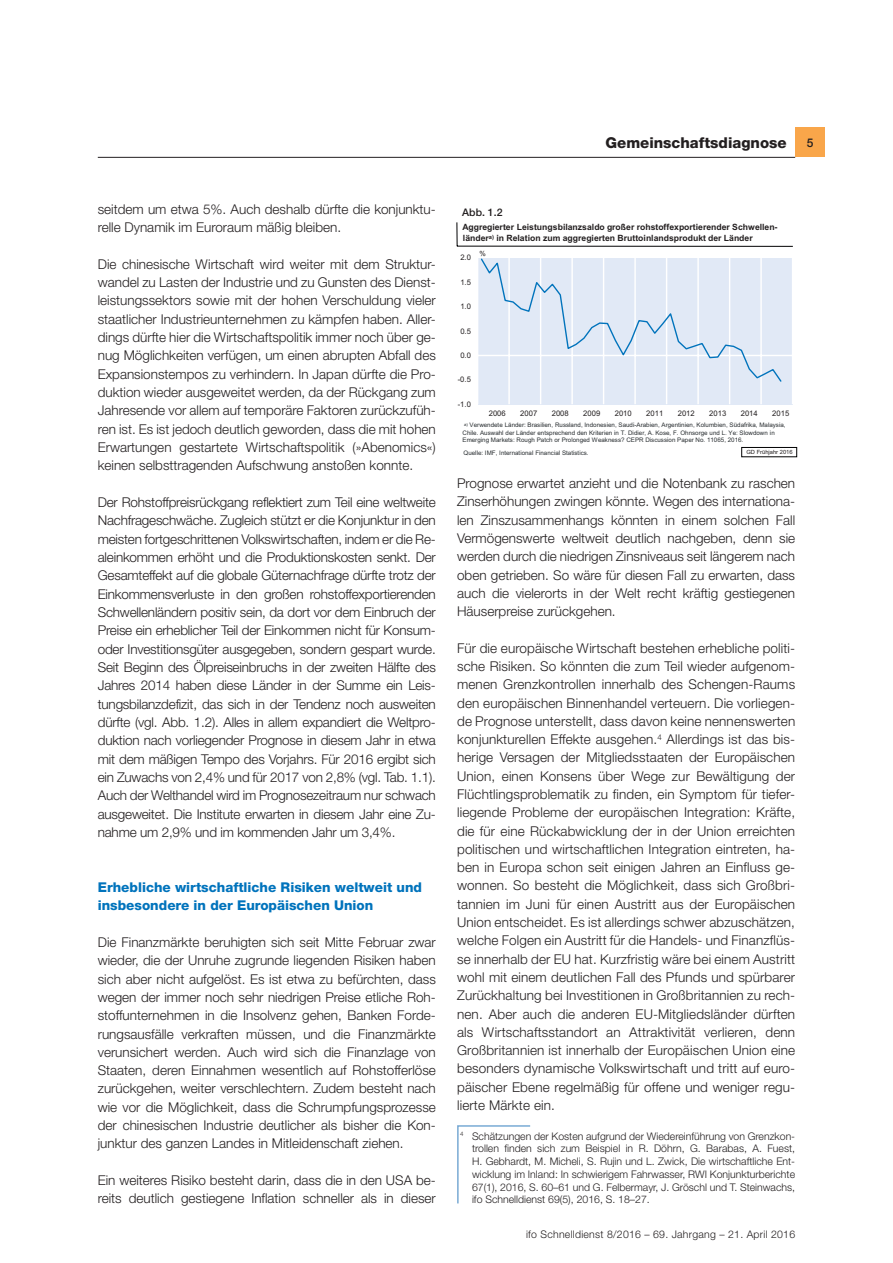
<style>
.page{position:relative;width:893px;height:1263px;background:#fff}
.page>*{position:absolute;margin:0;border:0;box-sizing:border-box;transform-origin:0 0}
.t1{font:800 15px "Helvetica Neue LT Std";color:#231f20}
.Fliesstext{font:300 13.5px/18.3px "Helvetica Neue LT Std";color:#231f20;text-align:justify}
.Überschrift_9_pt{font:800 13.5px/18.3px "Helvetica Neue LT Std";color:#0073bc}
.t2{font:500 12px "Helvetica Neue LT Std";color:#231f20}
.Fussnote{font:300 10.5px/12.8px "Helvetica Neue LT Std";color:#231f20;text-align:justify}
.Fussnote-2{font:300 10.5px "Helvetica Neue LT Std";letter-spacing:.025em;color:#231f20}
.fett_8pt{font:500 10.5px "Helvetica Neue LT Std";color:#231f20}
.t3{font:700 8.7px/11.4px "Arial";color:#231f20}
.t4{font:7.65px "Arial";color:#231f20}
.t5{font:7.2px "Arial";color:#231f20}
.t6{font:6.15px/7.2px "Arial";color:#2a2f32}
.t7{font:5.7px "Arial";color:#231f20}
</style>
<div class="page">
<hr style="left:98px;top:157px;width:697px;height:1px;background:#231f20">
<div style="left:795px;top:128px;width:30px;height:29px;background:#f9a64a"></div>
<div style="left:478px;top:258px;width:315px;height:146px;background:#e1e9f6"></div>
<hr style="left:792px;top:258px;width:1px;height:146px;background:#fff">
<hr style="left:760px;top:258px;width:2px;height:146px;background:#fff">
<hr style="left:729px;top:258px;width:1px;height:146px;background:#fff">
<hr style="left:697px;top:258px;width:2px;height:146px;background:#fff">
<hr style="left:666px;top:258px;width:1px;height:146px;background:#fff">
<hr style="left:634px;top:258px;width:2px;height:146px;background:#fff">
<hr style="left:603px;top:258px;width:1px;height:146px;background:#fff">
<hr style="left:571px;top:258px;width:2px;height:146px;background:#fff">
<hr style="left:540px;top:258px;width:1px;height:146px;background:#fff">
<hr style="left:508px;top:258px;width:2px;height:146px;background:#fff">
<hr style="left:478px;top:355px;width:315px;height:1px;background:#fff">
<svg style="left:481px;top:258px;width:301px;height:125px"></svg>
<svg style="left:457px;top:222px;width:1px;height:24px"></svg>
<hr style="left:457px;top:246px;width:336px;height:1px;background:#000002">
<div style="left:741px;top:447px;width:56px;height:10px;border:1px solid #000002"></div>
<svg style="left:457px;top:1125px;width:74px;height:79px"></svg>
<p class="t1" style="left:605px;top:133px;width:183px">Gemeinschaftsdiagnose</p>
<p class="t2" style="left:807px;top:135px;width:8px">5</p>
<p class="Fliesstext" style="left:98px;top:200px;width:340px">seitdem um etwa 5%. Auch deshalb dürfte die konjunktu&shy;relle Dynamik im Euroraum mäßig bleiben.</p>
<p class="Fliesstext" style="left:98px;top:254px;width:340px">Die chinesische Wirtschaft wird weiter mit dem Struktur&shy;wandel zu Lasten der Industrie und zu Gunsten des Dienst&shy;leistungssektors sowie mit der hohen Verschuldung vieler staatlicher Industrieunternehmen zu kämpfen haben. Aller&shy;dings dürfte hier die Wirtschaftspolitik immer noch über ge&shy;nug Möglichkeiten verfügen, um einen abrupten Abfall des Expansionstempos zu verhindern. In Japan dürfte die Pro&shy;duktion wieder ausgeweitet werden, da der Rückgang zum Jahresende vor allem auf temporäre Faktoren zurückzufüh&shy;ren ist. Es ist jedoch deutlich geworden, dass die mit hohen Erwartungen gestartete Wirtschaftspolitik (»Abenomics«) keinen selbsttragenden Aufschwung anstoßen konnte.</p>
<p class="Fliesstext" style="left:98px;top:493px;width:340px">Der Rohstoffpreisrückgang reflektiert zum Teil eine weltweite Nachfrageschwäche. Zugleich stützt er die Konjunktur in den meisten fortgeschrittenen Volkswirtschaften, indem er die Re&shy;aleinkommen erhöht und die Produktionskosten senkt. Der Gesamteffekt auf die globale Güternachfrage dürfte trotz der Einkommensverluste in den großen rohstoffexportierenden Schwellenländern positiv sein, da dort vor dem Einbruch der Preise ein erheblicher Teil der Einkommen nicht für Konsum&shy;oder Investitionsgüter ausgegeben, sondern gespart wurde.<br>Seit Beginn des Ölpreiseinbruchs in der zweiten Hälfte des Jahres 2014 haben diese Länder in der Summe ein Leis&shy;tungsbilanzdefizit, das sich in der Tendenz noch ausweiten dürfte (vgl. Abb. 1.2). Alles in allem expandiert die Weltpro&shy;duktion nach vorliegender Prognose in diesem Jahr in etwa mit dem mäßigen Tempo des Vorjahrs. Für 2016 ergibt sich ein Zuwachs von 2,4% und für 2017 von 2,8% (vgl. Tab. 1.1).<br>Auch der Welthandel wird im Prognosezeitraum nur schwach ausgeweitet. Die Institute erwarten in diesem Jahr eine Zu&shy;nahme um 2,9% und im kommenden Jahr um 3,4%.</p>
<p class="Überschrift_9_pt" style="left:98px;top:878px;width:326px">Erhebliche wirtschaftliche Risiken weltweit und insbesondere in der Europäischen Union</p>
<p class="Fliesstext" style="left:98px;top:933px;width:340px">Die Finanzmärkte beruhigten sich seit Mitte Februar zwar wieder, die der Unruhe zugrunde liegenden Risiken haben sich aber nicht aufgelöst. Es ist etwa zu befürchten, dass wegen der immer noch sehr niedrigen Preise etliche Roh&shy;stoffunternehmen in die Insolvenz gehen, Banken Forde&shy;rungsausfälle verkraften müssen, und die Finanzmärkte verunsichert werden. Auch wird sich die Finanzlage von Staaten, deren Einnahmen wesentlich auf Rohstofferlöse zurückgehen, weiter verschlechtern. Zudem besteht nach wie vor die Möglichkeit, dass die Schrumpfungsprozesse der chinesischen Industrie deutlicher als bisher die Kon&shy;junktur des ganzen Landes in Mitleidenschaft ziehen.</p>
<p class="Fliesstext" style="left:98px;top:1171px;width:340px">Ein weiteres Risiko besteht darin, dass die in den USA be&shy;reits deutlich gestiegene Inflation schneller als in dieser</p>
<p class="fett_8pt" style="left:462px;top:206px;width:42px">Abb. 1.2</p>
<p class="t3" style="left:462px;top:221px;width:316px">Aggregierter Leistungsbilanzsaldo großer rohstoffexportierender Schwellen&shy;länder<sup>a)</sup> in Relation zum aggregierten Bruttoinlandsprodukt der Länder</p>
<p class="t4" style="left:460px;top:253px;width:12px">2.0</p>
<p class="t4" style="left:460px;top:277px;width:12px">1.5</p>
<p class="t4" style="left:460px;top:301px;width:12px">1.0</p>
<p class="t4" style="left:460px;top:326px;width:12px">0.5</p>
<p class="t4" style="left:460px;top:350px;width:12px">0.0</p>
<p class="t4" style="left:458px;top:375px;width:15px">-0.5</p>
<p class="t4" style="left:458px;top:399px;width:15px">-1.0</p>
<p class="t5" style="left:479px;top:248px;width:8px">%</p>
<p class="t4" style="left:489px;top:408px;width:19px">2006</p>
<p class="t4" style="left:520px;top:408px;width:19px">2007</p>
<p class="t4" style="left:552px;top:408px;width:19px">2008</p>
<p class="t4" style="left:583px;top:408px;width:19px">2009</p>
<p class="t4" style="left:615px;top:408px;width:19px">2010</p>
<p class="t4" style="left:646px;top:408px;width:19px">2011</p>
<p class="t4" style="left:678px;top:408px;width:19px">2012</p>
<p class="t4" style="left:709px;top:408px;width:19px">2013</p>
<p class="t4" style="left:741px;top:408px;width:19px">2014</p>
<p class="t4" style="left:772px;top:408px;width:19px">2015</p>
<p class="t6" style="left:462px;top:422px;width:325px"><sup>a)</sup> Verwendete Länder: Brasilien, Russland, Indonesien, Saudi-Arabien, Argentinien, Kolumbien, Südafrika, Malaysia,<br>Chile. Auswahl der Länder entsprechend den Kriterien in T. Didier, A. Kose, F. Ohnsorge und L. Ye: Slowdown in<br>Emerging Markets: Rough Patch or Prolonged Weakness? CEPR Discussion Paper No. 11065, 2016.</p>
<p class="t6" style="left:463px;top:450px;width:127px">Quelle: IMF, International Financial Statistics.</p>
<p class="t7" style="left:746px;top:448px;width:48px">GD Frühjahr 2016</p>
<p class="Fliesstext" style="left:457px;top:474px;width:340px">Prognose erwartet anzieht und die Notenbank zu raschen Zinserhöhungen zwingen könnte. Wegen des internationa&shy;len Zinszusammenhangs könnten in einem solchen Fall Vermögenswerte weltweit deutlich nachgeben, denn sie werden durch die niedrigen Zinsniveaus seit längerem nach oben getrieben. So wäre für diesen Fall zu erwarten, dass auch die vielerorts in der Welt recht kräftig gestiegenen Häuserpreise zurückgehen.</p>
<p class="Fliesstext" style="left:457px;top:638px;width:340px">Für die europäische Wirtschaft bestehen erhebliche politi&shy;sche Risiken. So könnten die zum Teil wieder aufgenom&shy;menen Grenzkontrollen innerhalb des Schengen-Raums den europäischen Binnenhandel verteuern. Die vorliegen&shy;de Prognose unterstellt, dass davon keine nennenswerten konjunkturellen Effekte ausgehen.<sup>4</sup> Allerdings ist das bis&shy;herige Versagen der Mitgliedsstaaten der Europäischen Union, einen Konsens über Wege zur Bewältigung der Flüchtlingsproblematik zu finden, ein Symptom für tiefer&shy;liegende Probleme der europäischen Integration: Kräfte, die für eine Rückabwicklung der in der Union erreichten politischen und wirtschaftlichen Integration eintreten, ha&shy;ben in Europa schon seit einigen Jahren an Einfluss ge&shy;wonnen. So besteht die Möglichkeit, dass sich Großbri&shy;tannien im Juni für einen Austritt aus der Europäischen Union entscheidet. Es ist allerdings schwer abzuschätzen, welche Folgen ein Austritt für die Handels- und Finanzflüs&shy;se innerhalb der EU hat. Kurzfristig wäre bei einem Austritt wohl mit einem deutlichen Fall des Pfunds und spürbarer Zurückhaltung bei Investitionen in Großbritannien zu rech&shy;nen. Aber auch die anderen EU-Mitgliedsländer dürften als Wirtschaftsstandort an Attraktivität verlieren, denn Großbritannien ist innerhalb der Europäischen Union eine besonders dynamische Volkswirtschaft und tritt auf euro&shy;päischer Ebene regelmäßig für offene und weniger regu&shy;lierte Märkte ein.</p>
<p class="Fussnote" style="left:472px;top:1129px;width:325px;text-indent:-12px"><sup>4</sup> Schätzungen der Kosten aufgrund der Wiedereinführung von Grenzkon&shy;trollen finden sich zum Beispiel in R. Döhrn, G. Barabas, A. Fuest, H. Gebhardt, M. Micheli, S. Rujin und L. Zwick, Die wirtschaftliche Ent&shy;wicklung im Inland: In schwierigem Fahrwasser, RWI Konjunkturberichte 67(1), 2016, S. 60–61 und G. Felbermayr, J. Gröschl und T. Steinwachs, ifo Schnelldienst 69(5), 2016, S. 18–27.</p>
<p class="Fussnote-2" style="left:526px;top:1228px;width:271px">ifo Schnelldienst 8/2016 – 69. Jahrgang – 21. April 2016</p>
</div>
